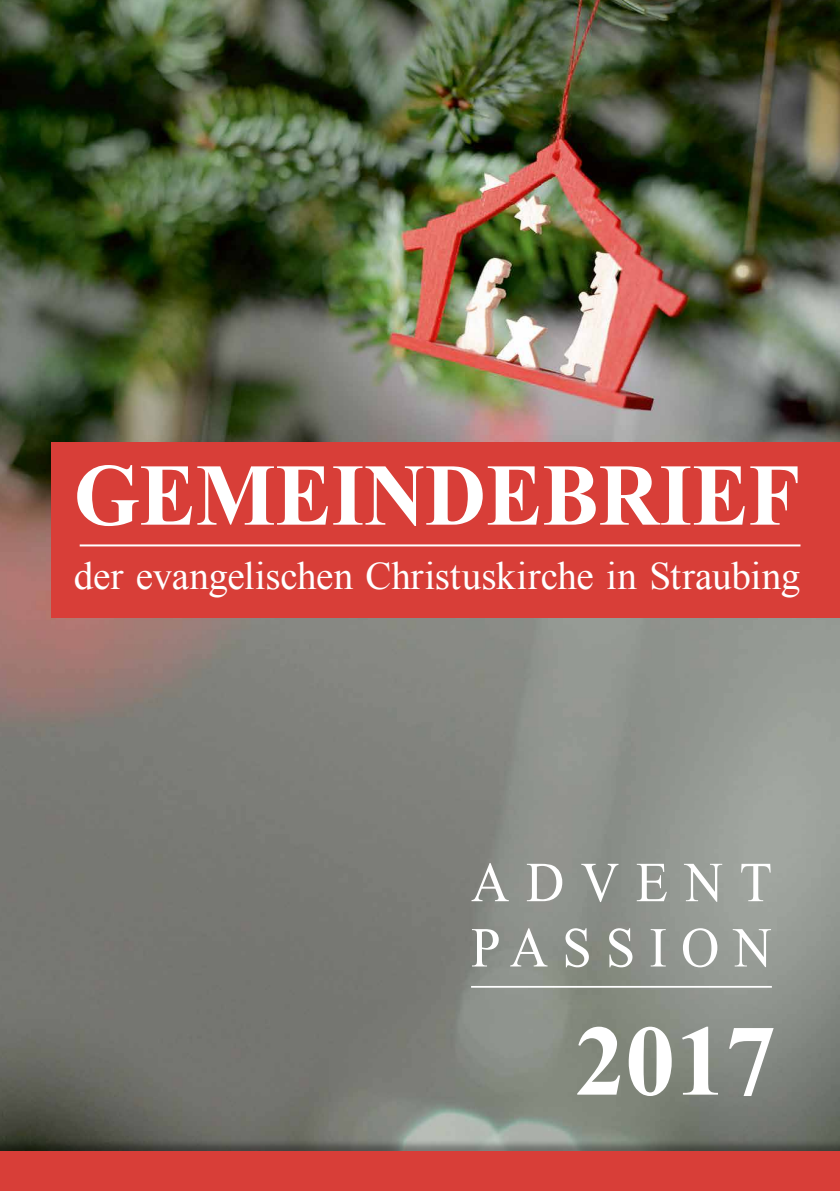
<style>
.page{position:relative;width:840px;height:1191px;background:#fff}
.page>*{position:absolute;margin:0;border:0;box-sizing:border-box;transform-origin:0 0}
.t1{font:700 100.6px "Times New Roman";color:#fff}
.t2{font:700 88px "Times New Roman";color:#fff;scale:.96 1}
.t3{font:56.4px/65.2px "Times New Roman";letter-spacing:.265em;color:#fff;scale:.94 1}
.t4{font:39px "Times New Roman";letter-spacing:-.005em;color:#fff}
</style>
<div class="page">
<img style="left:0;top:0;width:839px;height:1139px">
<div style="left:51px;top:442px;width:788px;height:176px;background:#d83e38"></div>
<hr style="left:80px;top:544px;width:720px;height:2px;background:#fff">
<hr style="left:471px;top:986px;width:300px;height:1px;background:#fff">
<div style="left:0;top:1139px;width:839px;height:52px;background:#000;opacity:.35"></div>
<div style="left:0;top:1151px;width:839px;height:40px;background:#d83e38"></div>
<h2 class="t2" style="left:74px;top:434px;width:757px">GEMEINDEBRIEF</h2>
<p class="t4" style="left:74px;top:549px;width:727px">der evangelischen Christuskirche in Straubing</p>
<h3 class="t3" style="left:471px;top:849px;width:321px">ADVENT<br>PASSION</h3>
<h1 class="t1" style="left:574px;top:991px;width:203px">2017</h1>
</div>
